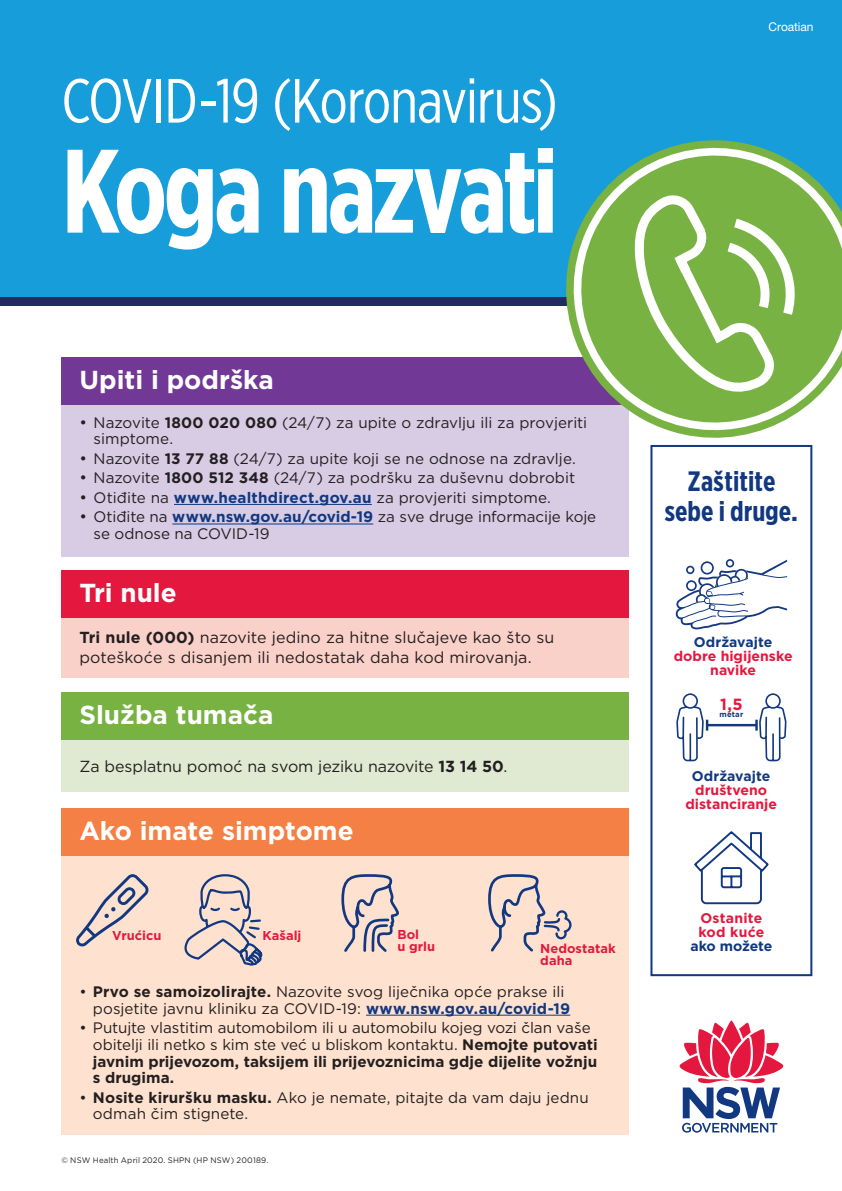
<style>
.page{position:relative;width:842px;height:1191px;background:#fff}
.page>*{position:absolute;margin:0;border:0;box-sizing:border-box;transform-origin:0 0}
.t1{font:700 118.3px "Gotham X Narrow";letter-spacing:-.04em;color:#fff;scale:.95 1}
.t2{font:62.3px "Gotham X Narrow";letter-spacing:-.02em;color:#fff}
.t3{font:700 28px/30px "Gotham X Narrow";color:#113880;text-align:center}
.t4{font:700 26px "Gotham";color:#fff}
.t5{font:700 16.2px "Gotham";color:#e4183e}
.t6{font:16px/19.2px "Gotham";color:#231f20}
.t7{font:15.2px/16.7px "Gotham";color:#231f20}
.t8{font:700 14px/14px "Gotham";letter-spacing:.005em;color:#e4183e;text-align:center}
.t9{font:700 14px "Gotham";letter-spacing:-.005em;color:#113880}
.t10{font:700 12.8px/12.1px "Gotham";letter-spacing:.005em;color:#e4183e}
.t11{font:12px "Helvetica Neue LT Pro";letter-spacing:-.005em;color:#fff}
.t12{font:8px "Gotham";letter-spacing:.015em;color:#231f20}
.t13{font:700 7.7px "Gotham";letter-spacing:.025em;color:#113880}
.s1{font-size:16px}
.s2{font-weight:700}
.s3{font-weight:700;color:#113880}
</style>
<div class="page">
<div style="left:61px;top:360px;width:568px;height:196px;background:#d7cce4"></div>
<div style="left:61px;top:357px;width:568px;height:47px;background:#713896"></div>
<hr style="left:174px;top:504px;width:198px;height:1px;background:#113880">
<hr style="left:172px;top:523px;width:201px;height:1px;background:#113880">
<div style="left:0;top:0;width:842px;height:302px;background:#179dd9"></div>
<svg style="left:679px;top:1020px;width:105px;height:112px"></svg>
<div style="left:0;top:297px;width:842px;height:9px;background:#1e2c60"></div>
<svg style="left:554px;top:140px;width:288px;height:310px"></svg>
<svg style="left:631px;top:188px;width:167px;height:204px;background:#91c066"></svg>
<div style="left:650px;top:445px;width:162px;height:531px;border:2px solid #113880"></div>
<svg style="left:675px;top:559px;width:112px;height:70px"></svg>
<hr style="left:707px;top:724px;width:49px;height:2px;background:#113880">
<svg style="left:676px;top:693px;width:32px;height:69px"></svg>
<svg style="left:755px;top:693px;width:32px;height:69px"></svg>
<svg style="left:694px;top:831px;width:75px;height:74px"></svg>
<div style="left:61px;top:570px;width:568px;height:107px;background:#fad1c8"></div>
<div style="left:61px;top:570px;width:568px;height:47px;background:#e4183e"></div>
<div style="left:61px;top:692px;width:568px;height:99px;background:#e0ead2"></div>
<div style="left:61px;top:692px;width:568px;height:48px;background:#77b242"></div>
<div style="left:61px;top:851px;width:568px;height:283px;background:#fee2cf"></div>
<div style="left:61px;top:808px;width:568px;height:47px;background:#f48045"></div>
<hr style="left:366px;top:1014px;width:204px;height:1px;background:#113880">
<svg style="left:76px;top:874px;width:73px;height:72px"></svg>
<svg style="left:341px;top:874px;width:58px;height:78px"></svg>
<svg style="left:488px;top:874px;width:84px;height:78px"></svg>
<svg style="left:184px;top:874px;width:79px;height:92px"></svg>
<h2 class="t2" style="left:61px;top:64px;width:498px">COVID-19 (Koronavirus)</h2>
<h1 class="t1" style="left:61px;top:118px;width:524px">Koga nazvati</h1>
<h3 class="t4" style="left:79px;top:362px;width:196px">Upiti i podrška</h3>
<p class="t7" style="left:94px;top:413px;width:495px;text-indent:-14px"><span class="s1">•</span> Nazovite <span class="s2">1800 020 080</span> (24/7) za upite o zdravlju ili za provjeriti simptome.</p>
<p class="t7" style="left:79px;top:450px;width:498px"><span class="s1">•</span> Nazovite <span class="s2">13 77 88</span> (24/7) za upite koji se ne odnose na zdravlje.</p>
<p class="t7" style="left:79px;top:469px;width:497px"><span class="s1">•</span> Nazovite <span class="s2">1800 512 348</span> (24/7) za podršku za duševnu dobrobit</p>
<p class="t7" style="left:79px;top:489px;width:473px"><span class="s1">•</span> Otiđite na <span class="s3">www.healthdirect.gov.au</span> za provjeriti simptome.</p>
<p class="t7" style="left:94px;top:508px;width:504px;text-indent:-14px"><span class="s1">•</span> Otiđite na <span class="s3">www.nsw.gov.au/covid-19</span> za sve druge informacije koje se odnose na COVID-19</p>
<h3 class="t4" style="left:79px;top:575px;width:99px">Tri nule</h3>
<p class="t6" style="left:79px;top:628px;width:476px"><span class="s2">Tri nule (000)</span> nazovite jedino za hitne slučajeve kao što su poteškoće s disanjem ili nedostatak daha kod mirovanja.</p>
<h3 class="t4" style="left:79px;top:698px;width:196px">Služba tumača</h3>
<p class="t6" style="left:79px;top:756px;width:429px">Za besplatnu pomoć na svom jeziku nazovite <span class="s2">13 14 50</span>.</p>
<h3 class="t4" style="left:79px;top:813px;width:276px">Ako imate simptome</h3>
<p class="t10" style="left:112px;top:929px;width:51px">Vrućicu</p>
<p class="t10" style="left:397px;top:928px;width:39px">Bol<br>u grlu</p>
<p class="t10" style="left:262px;top:929px;width:41px">Kašalj</p>
<p class="t10" style="left:540px;top:942px;width:77px">Nedostatak daha</p>
<p class="t7" style="left:93px;top:983px;width:479px;text-indent:-13px">• <span class="s2">Prvo se samoizolirajte.</span> Nazovite svog liječnika opće prakse ili posjetite javnu kliniku za COVID-19: <span class="s3">www.nsw.gov.au/covid-19</span></p>
<p class="t7" style="left:93px;top:1019px;width:506px;text-indent:-13px">• Putujte vlastitim automobilom ili u automobilu kojeg vozi član vaše obitelji ili netko s kim ste već u bliskom kontaktu. <span class="s2">Nemojte putovati javnim prijevozom, taksijem ili prijevoznicima gdje dijelite vožnju s drugima.</span></p>
<p class="t7" style="left:93px;top:1088px;width:497px;text-indent:-13px">• <span class="s2">Nosite kiruršku masku.</span> Ako je nemate, pitajte da vam daju jednu odmah čim stignete.</p>
<p class="t12" style="left:61px;top:1155px;width:208px">© NSW Health April 2020. SHPN (HP NSW) 200189.</p>
<p class="t11" style="left:768px;top:20px;width:47px">Croatian</p>
<h3 class="t3" style="left:665px;top:466px;width:134px">Zaštitite sebe i druge.</h3>
<p class="t9" style="left:694px;top:633px;width:80px">Održavajte</p>
<p class="t8" style="left:674px;top:649px;width:120px">dobre higijenske navike</p>
<p class="t5" style="left:720px;top:693px;width:24px">1,5</p>
<p class="t13" style="left:719px;top:709px;width:25px">metar</p>
<p class="t9" style="left:692px;top:766px;width:80px">Održavajte</p>
<p class="t8" style="left:685px;top:783px;width:93px">društveno distanciranje</p>
<p class="t8" style="left:698px;top:910px;width:68px;text-align:left">Ostanite kod kuće</p>
<p class="t9" style="left:690px;top:936px;width:83px">ako možete</p>
</div>
